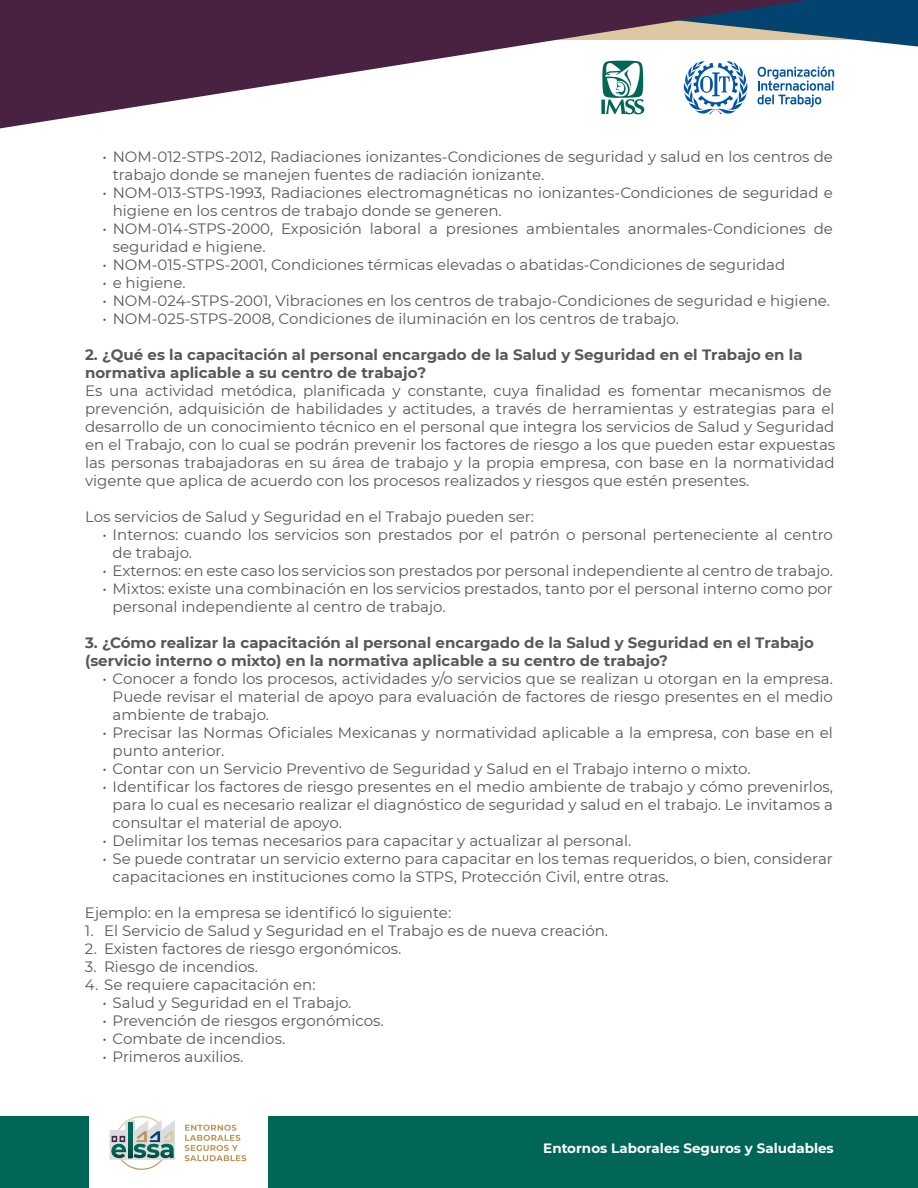
<style>
.page{position:relative;width:918px;height:1188px;background:#fff}
.page>*{position:absolute;margin:0;border:0;box-sizing:border-box;transform-origin:0 0}
.t1{font:15px/18px "Montserrat";color:#57585a}
.t2{font:700 15px/18px "Montserrat";color:#57585a}
.t3{font:700 13.5px "Montserrat";color:#fff}
</style>
<div class="page">
<div style="left:268px;top:1116px;width:650px;height:72px;background:#006756"></div>
<div style="left:0;top:1116px;width:88px;height:72px;background:#006756"></div>
<svg style="left:0;top:0;width:918px;height:129px"></svg>
<svg style="left:185px;top:1125px;width:61px;height:36px"></svg>
<svg style="left:110px;top:1116px;width:65px;height:54px"></svg>
<p class="t1" style="left:113px;top:147px;width:722px;text-indent:-10px">• NOM-012-STPS-2012, Radiaciones ionizantes-Condiciones de seguridad y salud en los centros de trabajo donde se manejen fuentes de radiación ionizante.</p>
<p class="t1" style="left:113px;top:183px;width:722px;text-indent:-10px">• NOM-013-STPS-1993, Radiaciones electromagnéticas no ionizantes-Condiciones de seguridad e higiene en los centros de trabajo donde se generen.</p>
<p class="t1" style="left:113px;top:219px;width:722px;text-indent:-10px">• NOM-014-STPS-2000, Exposición laboral a presiones ambientales anormales-Condiciones de seguridad e higiene.</p>
<p class="t1" style="left:102px;top:255px;width:684px">• NOM-015-STPS-2001, Condiciones térmicas elevadas o abatidas-Condiciones de seguridad</p>
<p class="t1" style="left:102px;top:273px;width:85px">• e higiene.</p>
<p class="t1" style="left:102px;top:291px;width:729px">• NOM-024-STPS-2001, Vibraciones en los centros de trabajo-Condiciones de seguridad e higiene.</p>
<p class="t1" style="left:102px;top:309px;width:578px">• NOM-025-STPS-2008, Condiciones de iluminación en los centros de trabajo.</p>
<p class="t2" style="left:85px;top:345px;width:719px">2. ¿Qué es la capacitación al personal encargado de la Salud y Seguridad en el Trabajo en la normativa aplicable a su centro de trabajo?</p>
<p class="t1" style="left:85px;top:381px;width:752px">Es una actividad metódica, planificada y constante, cuya finalidad es fomentar mecanismos de prevención, adquisición de habilidades y actitudes, a través de herramientas y estrategias para el desarrollo de un conocimiento técnico en el personal que integra los servicios de Salud y Seguridad en el Trabajo, con lo cual se podrán prevenir los factores de riesgo a los que pueden estar expuestas las personas trabajadoras en su área de trabajo y la propia empresa, con base en la normatividad vigente que aplica de acuerdo con los procesos realizados y riesgos que estén presentes.</p>
<p class="t1" style="left:85px;top:507px;width:450px">Los servicios de Salud y Seguridad en el Trabajo pueden ser:</p>
<p class="t1" style="left:113px;top:525px;width:722px;text-indent:-10px">• Internos: cuando los servicios son prestados por el patrón o personal perteneciente al centro de trabajo.</p>
<p class="t1" style="left:102px;top:561px;width:732px">• Externos: en este caso los servicios son prestados por personal independiente al centro de trabajo.</p>
<p class="t1" style="left:113px;top:579px;width:722px;text-indent:-10px">• Mixtos: existe una combinación en los servicios prestados, tanto por el personal interno como por personal independiente al centro de trabajo.</p>
<p class="t2" style="left:85px;top:633px;width:730px">3. ¿Cómo realizar la capacitación al personal encargado de la Salud y Seguridad en el Trabajo (servicio interno o mixto) en la normativa aplicable a su centro de trabajo?</p>
<p class="t1" style="left:113px;top:669px;width:722px;text-align:justify;text-indent:-10px">• Conocer a fondo los procesos, actividades y/o servicios que se realizan u otorgan en la empresa.<br>Puede revisar el material de apoyo para evaluación de factores de riesgo presentes en el medio ambiente de trabajo.</p>
<p class="t1" style="left:113px;top:723px;width:722px;text-indent:-10px">• Precisar las Normas Oficiales Mexicanas y normatividad aplicable a la empresa, con base en el punto anterior.</p>
<p class="t1" style="left:102px;top:759px;width:650px">• Contar con un Servicio Preventivo de Seguridad y Salud en el Trabajo interno o mixto.</p>
<p class="t1" style="left:113px;top:777px;width:722px;text-align:justify;text-indent:-10px">• Identificar los factores de riesgo presentes en el medio ambiente de trabajo y cómo prevenirlos, para lo cual es necesario realizar el diagnóstico de seguridad y salud en el trabajo. Le invitamos a consultar el material de apoyo.</p>
<p class="t1" style="left:102px;top:831px;width:530px">• Delimitar los temas necesarios para capacitar y actualizar al personal.</p>
<p class="t1" style="left:113px;top:849px;width:722px;text-indent:-10px">• Se puede contratar un servicio externo para capacitar en los temas requeridos, o bien, considerar capacitaciones en instituciones como la STPS, Protección Civil, entre otras.</p>
<p class="t1" style="left:85px;top:903px;width:368px">Ejemplo: en la empresa se identificó lo siguiente:</p>
<p class="t1" style="left:85px;top:921px;width:525px">1. El Servicio de Salud y Seguridad en el Trabajo es de nueva creación.</p>
<p class="t1" style="left:85px;top:939px;width:318px">2. Existen factores de riesgo ergonómicos.</p>
<p class="t1" style="left:85px;top:957px;width:175px">3. Riesgo de incendios.</p>
<p class="t1" style="left:85px;top:975px;width:232px">4. Se requiere capacitación en:</p>
<p class="t1" style="left:102px;top:993px;width:251px">• Salud y Seguridad en el Trabajo.</p>
<p class="t1" style="left:102px;top:1011px;width:283px">• Prevención de riesgos ergonómicos.</p>
<p class="t1" style="left:102px;top:1029px;width:184px">• Combate de incendios.</p>
<p class="t1" style="left:102px;top:1047px;width:143px">• Primeros auxilios.</p>
<p class="t3" style="left:543px;top:1138px;width:292px">Entornos Laborales Seguros y Saludables</p>
</div>
